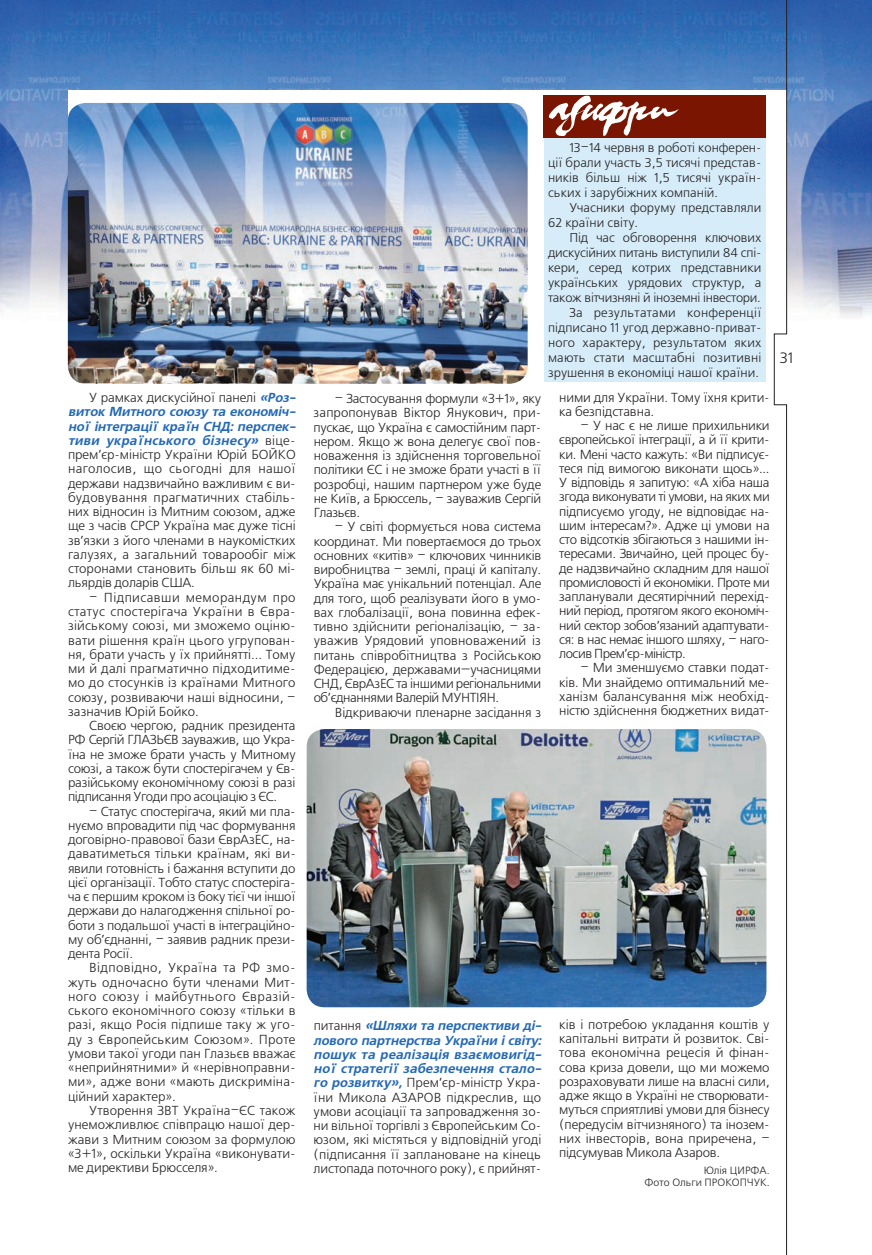
<style>
.page{position:relative;width:872px;height:1255px;background:#fff}
.page>*{position:absolute;margin:0;border:0;box-sizing:border-box;transform-origin:0 0}
.foto{font:15px "Free Set C";color:#231f20}
.text_freeset{font:13.05px/14.2px "Free Set C";letter-spacing:-.01em;color:#231f20;text-align:justify}
.text_second{font:12.75px/15px "Free Set C";color:#231f20;text-align:justify}
.foto-2{font:10.5px "Free Set C";color:#231f20}
.s1{font-weight:700;font-style:italic;color:#2469b4}
</style>
<div class="page">
<img style="left:307px;top:0;width:110px;height:90px">
<img style="left:0;top:0;width:307px;height:365px">
<img style="left:417px;top:0;width:115px;height:90px">
<img style="left:660px;top:0;width:212px;height:335px">
<img style="left:532px;top:0;width:128px;height:90px">
<div style="left:68px;top:90px;width:719px;height:1106px;background:#fff"></div>
<img style="left:68px;top:103px;width:459px;height:281px">
<img style="left:307px;top:729px;width:459px;height:278px">
<div style="left:544px;top:121px;width:221px;height:261px;background:#d6ecf8"></div>
<div style="left:543px;top:96px;width:222px;height:42px;background:#791500"></div>
<svg style="left:549px;top:96px;width:130px;height:40px"></svg>
<svg style="left:774px;top:0;width:13px;height:1254px"></svg>
<p class="text_freeset" style="left:68px;top:391px;width:232px;text-align:left;text-indent:21px">У рамках дискусійної панелі <span class="s1">«Роз&shy;виток Митного союзу та економіч&shy;ної інтеграції країн СНД: перспек&shy;тиви українського бізнесу»</span> в і ц е - прем’єр-міністр України Юрій БОЙКО наголосив, що сьогодні для нашої держави надзвичайно важливим є ви&shy;будовування прагматичних стабіль&shy;них відносин із Митним союзом, адже ще з часів СРСР Україна має дуже тісні зв’язки з його членами в наукомістких галузях, а загальний товарообіг між сторонами становить більш як 60 мі&shy;льярдів доларів США.</p>
<p class="text_freeset" style="left:68px;top:590px;width:229px;text-indent:21px">– Підписавши меморандум про статус спостерігача України в Євра&shy;зійському союзі, ми зможемо оціню&shy;вати рішення країн цього угрупован&shy;ня, брати участь у їх прийнятті... Тому ми й далі прагматично підходитиме&shy;мо до стосунків із країнами Митного союзу, розвиваючи наші відносини, – зазначив Юрій Бойко.</p>
<p class="text_freeset" style="left:68px;top:719px;width:229px;text-indent:21px">Своєю чергою, радник президента РФ Сергій ГЛАЗЬЄВ зауважив, що Укра&shy;їна не зможе брати участь у Митному союзі, а також бути спостерігачем у Єв&shy;разійському економічному союзі в разі підписання Угоди про асоціацію з ЄС.</p>
<p class="text_freeset" style="left:68px;top:804px;width:229px;text-align:left;text-indent:21px">– Статус спостерігача, який ми пла&shy;нуємо впровадити під час формування договірно-правової бази ЄврАзЕС, на&shy;даватиметься тільки країнам, які ви&shy;явили готовність і бажання вступити до цієї організації. Тобто статус спостеріга&shy;ча є першим кроком із боку тієї чи іншої держави до налагодження спільної ро&shy;боти з подальшої участі в інтеграційно&shy;му об’єднанні, – заявив радник прези&shy;дента Росії.</p>
<p class="text_freeset" style="left:68px;top:961px;width:229px;text-indent:21px">Відповідно, Україна та РФ змо&shy;жуть одночасно бути членами Мит&shy;ного союзу і майбутнього Євразій&shy;ського економічного союзу «тільки в разі, якщо Росія підпише таку ж уго&shy;ду з Європейським Союзом». Проте умови такої угоди пан Глазьєв вважає «неприйнятними» й «нерівноправни&shy;ми», адже вони «мають дискриміна&shy;ційний характер».</p>
<p class="text_freeset" style="left:68px;top:1103px;width:229px;text-indent:21px">Утворення ЗВТ Україна–ЄС також унеможливлює співпрацю нашої дер&shy;жави з Митним союзом за формулою «3+1», оскільки Україна «виконувати&shy;ме директиви Брюсселя».</p>
<p class="text_second" style="left:548px;top:140px;width:215px;text-indent:21px">13–14 червня в роботі конферен&shy;ції брали участь 3,5 тисячі представ&shy;ників більш ніж 1,5 тисячі україн&shy;ських і зарубіжних компаній.</p>
<p class="text_second" style="left:548px;top:200px;width:215px;text-indent:21px">Учасники форуму представляли<br>62 країни світу.</p>
<p class="text_second" style="left:548px;top:230px;width:215px;text-indent:21px">Під час обговорення ключових дискусійних питань виступили 84 спі&shy;кери, серед котрих представники українських урядових структур, а також вітчизняні й іноземні інвестори.</p>
<p class="text_second" style="left:548px;top:305px;width:215px;text-indent:21px">За результатами конференції підписано 11 угод державно-приват&shy;ного характеру, результатом яких мають стати масштабні позитивні зрушення в економіці нашої країни.</p>
<p class="text_freeset" style="left:314px;top:392px;width:229px;text-align:left;text-indent:21px">– Застосування формули «3+1», яку запропонував Віктор Янукович, при&shy;пускає, що Україна є самостійним парт&shy;нером. Якщо ж вона делегує свої пов&shy;новаження із здійснення торговельної політики ЄС і не зможе брати участі в її розробці, нашим партнером уже буде не Київ, а Брюссель, – зауважив Сергій Глазьєв.</p>
<p class="text_freeset" style="left:314px;top:520px;width:229px;text-indent:21px">– У світі формується нова система координат. Ми повертаємося до трьох основних «китів» – ключових чинників виробництва – землі, праці й капіталу.<br>Україна має унікальний потенціал. Але для того, щоб реалізувати його в умо&shy;вах глобалізації, вона повинна ефек&shy;тивно здійснити регіоналізацію, – за&shy;уважив Урядовий уповноважений із питань співробітництва з Російською Федерацією, державами—учасницями СНД, ЄврАзЕС та іншими регіональними об’єднаннями Валерій МУНТІЯН.</p>
<p class="text_freeset" style="left:335px;top:705px;width:208px">Відкриваючи пленарне засідання з</p>
<p class="text_freeset" style="left:559px;top:390px;width:212px">ними для України. Тому їхня крити&shy;ка безпідставна.</p>
<p class="text_freeset" style="left:559px;top:419px;width:212px;text-indent:21px">– У нас є не лише прихильники європейської інтеграції, а й її крити&shy;ки. Мені часто кажуть: «Ви підписує&shy;теся під вимогою виконати щось»...<br>У відповідь я запитую: «А хіба наша згода виконувати ті умови, на яких ми підписуємо угоду, не відповідає на&shy;шим інтересам?». Адже ці умови на сто відсотків збігаються з нашими ін&shy;тересами. Звичайно, цей процес бу&shy;де надзвичайно складним для нашої промисловості й економіки. Проте ми запланували десятирічний перехід&shy;ний період, протягом якого економіч&shy;ний сектор зобов’язаний адаптувати&shy;ся: в нас немає іншого шляху, – наго&shy;лосив Прем’єр-міністр.</p>
<p class="text_freeset" style="left:559px;top:661px;width:212px;text-indent:21px">– Ми зменшуємо ставки подат&shy;ків. Ми знайдемо оптимальний ме&shy;ханізм балансування між необхід&shy;ністю здійснення бюджетних видат-</p>
<p class="foto" style="left:779px;top:349px;width:15px">31</p>
<p class="text_freeset" style="left:314px;top:1019px;width:232px;text-align:left">п и т а н н я <span class="s1">«Шляхи та перспективи ді&shy;лового партнерства України ісвіту: пошук та реалізація взаємовигід&shy;ної стратегії забезпечення стало&shy;го розвитку»,</span> Прем’єр-міністр Укра&shy;їни Микола АЗАРОВ підкреслив, що умови асоціації та запровадження зо&shy;ни вільної торгівлі з Європейським Со&shy;юзом, які містяться у відповідній угоді (підписання її заплановане на кінець листопада поточного року), є прийнят-</p>
<p class="text_freeset" style="left:559px;top:1017px;width:212px">ків і потребою укладання коштів у капітальні витрати й розвиток. Сві&shy;това економічна рецесія й фінан&shy;сова криза довели, що ми можемо розраховувати лише на власні сили, адже якщо в Україні не створювати&shy;муться сприятливі умови для бізнесу (передусім вітчизняного) та інозем&shy;них інвесторів, вона приречена, – підсумував Микола Азаров.</p>
<p class="foto-2" style="left:703px;top:1164px;width:68px">Юлія ЦИРФА.</p>
<p class="foto-2" style="left:644px;top:1176px;width:127px">Фото Ольги ПРОКОПЧУК.</p>
</div>
